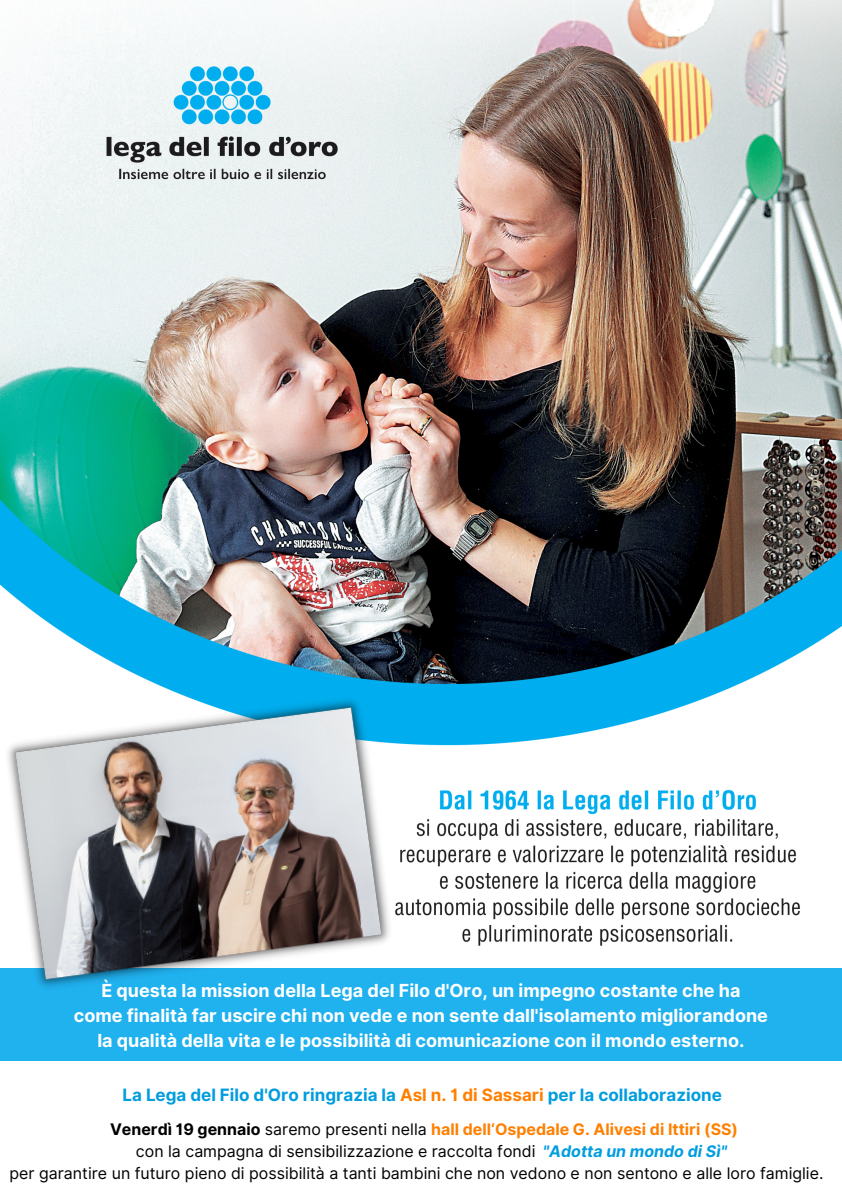
<style>
.page{position:relative;width:842px;height:1191px;background:#fff}
.page>*{position:absolute;margin:0;border:0;box-sizing:border-box;transform-origin:0 0}
.t1{font:700 18px "Inter";color:#fff}
.t2{font:700 17px "Inter";color:#029ddf}
.t3{font:15.9px "Inter";color:#000}
.t4{font:700 15.9px "Inter";color:#ff8000}
.s1{color:#ff8000}
.s2{color:#000}
.s3{font-weight:400;color:#000}
.s4{font-weight:700;font-style:italic;color:#029ddf}
</style>
<div class="page">
<img style="left:0;top:0;width:842px;height:946px">
<div style="left:0;top:967px;width:842px;height:104px;background:#20b1ef"></div>
<div style="left:0;top:1061px;width:842px;height:129px;background:#fff"></div>
<div style="left:0;top:640px;width:34px;height:118px;background:#fff"></div>
<img style="left:0;top:689px;width:398px;height:298px">
<p class="t1" style="left:101px;top:979px;width:641px">È questa la mission della Lega del Filo d'Oro, un impegno costante che ha</p>
<p class="t1" style="left:74px;top:1004px;width:696px">come finalità far uscire chi non vede e non sente dall'isolamento migliorandone</p>
<p class="t1" style="left:97px;top:1029px;width:649px">la qualità della vita e le possibilità di comunicazione con il mondo esterno.</p>
<p class="t2" style="left:123px;top:1084px;width:601px">La Lega del Filo d'Oro ringrazia la <span class="s1">Asl n. 1 di Sassari</span> per la collaborazione</p>
<p class="t4" style="left:110px;top:1119px;width:630px"><span class="s2">Venerdì 19 gennaio</span> <span class="s3">saremo presenti nella</span> hall dell‘Ospedale G. Alivesi di Ittiri (SS)</p>
<p class="t3" style="left:136px;top:1141px;width:592px">con la campagna di sensibilizzazione e raccolta fondi <span class="s4">"Adotta un mondo di Sì"</span></p>
<p class="t3" style="left:10px;top:1163px;width:815px">per garantire un futuro pieno di possibilità a tanti bambini che non vedono e non sentono e alle loro famiglie.</p>
</div>
